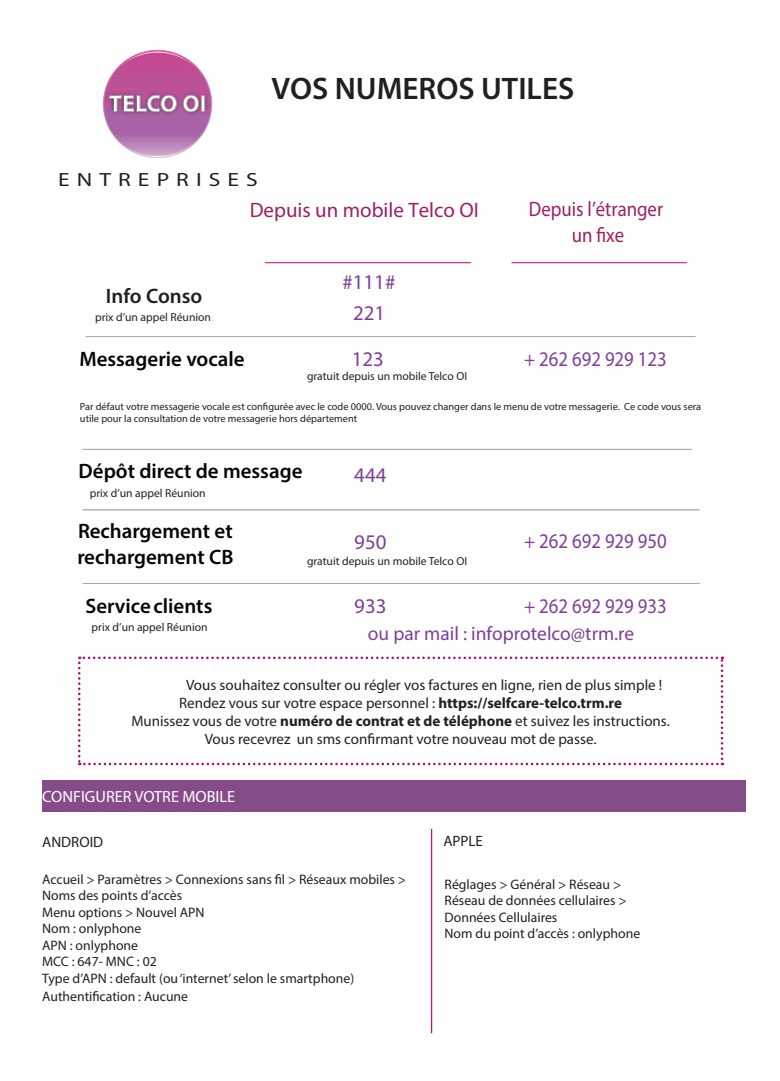
<style>
.page{position:relative;width:780px;height:1081px;background:#fff}
.page>*{position:absolute;margin:0;border:0;box-sizing:border-box;transform-origin:0 0}
.t1{font:600 31.25px "Myriad Pro";color:#231f20}
.t2{font:600 20.88px/25.1px "Myriad Pro";color:#050504}
.t3{font:20.88px "Myriad Pro";color:#7e3e98;scale:.9 1}
.t4{font:20.88px/25.1px "Myriad Pro";color:#9e1f62;text-align:center;scale:.9 1}
.t5{font:20.88px "Myriad Pro";color:#9e1f62}
.t6{font:20.88px/31.4px "Myriad Pro";color:#7e3e98;text-align:center}
.t7{font:600 20.88px "Myriad Pro";color:#231f20}
.t8{font:19.38px "Myriad Pro";color:#7e3e98}
.t9{font:19.12px "Myriad Pro";letter-spacing:.3em;color:#231f20;scale:1.23 1}
.t10{font:16.25px "Myriad Pro";color:#fff}
.t11{font:15px "Myriad Pro";color:#231f20}
.t12{font:13.75px "Myriad Pro";color:#231f20}
.t13{font:11.62px "Myriad Pro";color:#231f20}
.t14{font:10.38px/12.4px "Myriad Pro";color:#231f20}
.s1{font-weight:700}
</style>
<div class="page">
<img style="left:102px;top:49px;width:111px;height:109px">
<svg style="left:116px;top:52px;width:82px;height:19px"></svg>
<svg style="left:118px;top:136px;width:81px;height:21px"></svg>
<img style="left:103px;top:89px;width:108px;height:29px">
<svg style="left:108px;top:95px;width:69px;height:17px"></svg>
<svg style="left:183px;top:95px;width:16px;height:17px"></svg>
<div style="left:201px;top:95px;width:4px;height:17px;border:1px solid #fff"></div>
<hr style="left:265px;top:262px;width:206px;height:1px;background:#ed028c">
<hr style="left:511px;top:262px;width:176px;height:1px;background:#ed028c">
<hr style="left:86px;top:336px;width:609px;height:1px;background:#a8a9ad">
<hr style="left:82px;top:449px;width:610px;height:1px;background:#a8a9ad">
<hr style="left:82px;top:509px;width:617px;height:1px;background:#a8a9ad">
<hr style="left:83px;top:583px;width:616px;height:1px;background:#a8a9ad">
<div style="left:42px;top:780px;width:704px;height:31px;background:#864c8a"></div>
<hr style="left:431px;top:829px;width:1px;height:204px;background:#e40278">
<svg style="left:78px;top:656px;width:645px;height:109px"></svg>
<p class="t1" style="left:271px;top:69px;width:304px">VOS NUMEROS UTILES</p>
<p class="t9" style="left:58px;top:168px;width:164px">ENTREPRISES</p>
<p class="t5" style="left:250px;top:197px;width:231px">Depuis un mobile Telco OI</p>
<p class="t4" style="left:529px;top:197px;width:151px">Depuis l’étranger un fixe</p>
<p class="t7" style="left:106px;top:283px;width:98px">Info Conso</p>
<p class="t13" style="left:95px;top:310px;width:117px">prix d’un appel Réunion</p>
<p class="t2" style="left:79px;top:346px;width:167px">Messagerie vocale</p>
<p class="t6" style="left:342px;top:265px;width:54px">#111#<br>221</p>
<p class="t6" style="left:352px;top:343px;width:34px">123</p>
<p class="t3" style="left:524px;top:346px;width:160px">+ 262 692 929 123</p>
<p class="t13" style="left:307px;top:369px;width:162px">gratuit depuis un mobile Telco OI</p>
<p class="t14" style="left:80px;top:400px;width:622px">Par défaut votre messagerie vocale est configurée avec le code 0000. Vous pouvez changer dans le menu de votre messagerie. Ce code vous sera utile pour la consultation de votre messagerie hors département</p>
<p class="t2" style="left:79px;top:458px;width:225px">Dépôt direct de message</p>
<p class="t13" style="left:90px;top:486px;width:117px">prix d’un appel Réunion</p>
<p class="t6" style="left:354px;top:459px;width:34px">444</p>
<p class="t2" style="left:77px;top:518px;width:158px">Rechargement et rechargement CB</p>
<p class="t2" style="left:85px;top:593px;width:128px">Serviceclients</p>
<p class="t13" style="left:92px;top:620px;width:117px">prix d’un appel Réunion</p>
<p class="t6" style="left:354px;top:526px;width:34px">950</p>
<p class="t3" style="left:524px;top:527px;width:160px">+ 262 692 929 950</p>
<p class="t13" style="left:307px;top:554px;width:162px">gratuit depuis un mobile Telco OI</p>
<p class="t6" style="left:354px;top:590px;width:34px">933</p>
<p class="t3" style="left:524px;top:593px;width:160px">+ 262 692 929 933</p>
<p class="t8" style="left:368px;top:622px;width:268px">ou par mail : infoprotelco@trm.re</p>
<p class="t11" style="left:186px;top:675px;width:478px">Vous souhaitez consulter ou régler vos factures en ligne, rien de plus simple !</p>
<p class="t11" style="left:179px;top:693px;width:444px">Rendez vous sur votre espace personnel : <span class="s1">https://selfcare-telco.trm.re</span></p>
<p class="t11" style="left:131px;top:711px;width:540px">Munissez vous de votre <span class="s1">numéro de contrat et de téléphone</span> et suivez les instructions.</p>
<p class="t11" style="left:205px;top:729px;width:393px">Vous recevrez un sms confirmant votre nouveau mot de passe.</p>
<p class="t10" style="left:42px;top:786px;width:194px">CONFIGURER VOTRE MOBILE</p>
<p class="t11" style="left:42px;top:832px;width:63px">ANDROID</p>
<p class="t11" style="left:443px;top:832px;width:41px">APPLE</p>
<p class="t12" style="left:42px;top:871px;width:365px">Accueil &gt; Paramètres &gt; Connexions sans fil &gt; Réseaux mobiles &gt;</p>
<p class="t12" style="left:42px;top:887px;width:142px">Noms des points d’accès</p>
<p class="t12" style="left:42px;top:904px;width:164px">Menu options &gt; Nouvel APN</p>
<p class="t12" style="left:42px;top:920px;width:101px">Nom : onlyphone</p>
<p class="t12" style="left:42px;top:937px;width:97px">APN : onlyphone</p>
<p class="t12" style="left:42px;top:953px;width:116px">MCC : 647- MNC : 02</p>
<p class="t12" style="left:42px;top:970px;width:313px">Type d’APN : default (ou ‘internet’ selon le smartphone)</p>
<p class="t12" style="left:42px;top:988px;width:147px">Authentification : Aucune</p>
<p class="t12" style="left:444px;top:875px;width:178px">Réglages &gt; Général &gt; Réseau &gt;</p>
<p class="t12" style="left:444px;top:892px;width:183px">Réseau de données cellulaires &gt;</p>
<p class="t12" style="left:444px;top:908px;width:114px">Données Cellulaires</p>
<p class="t12" style="left:444px;top:925px;width:197px">Nom du point d’accès : onlyphone</p>
</div>
